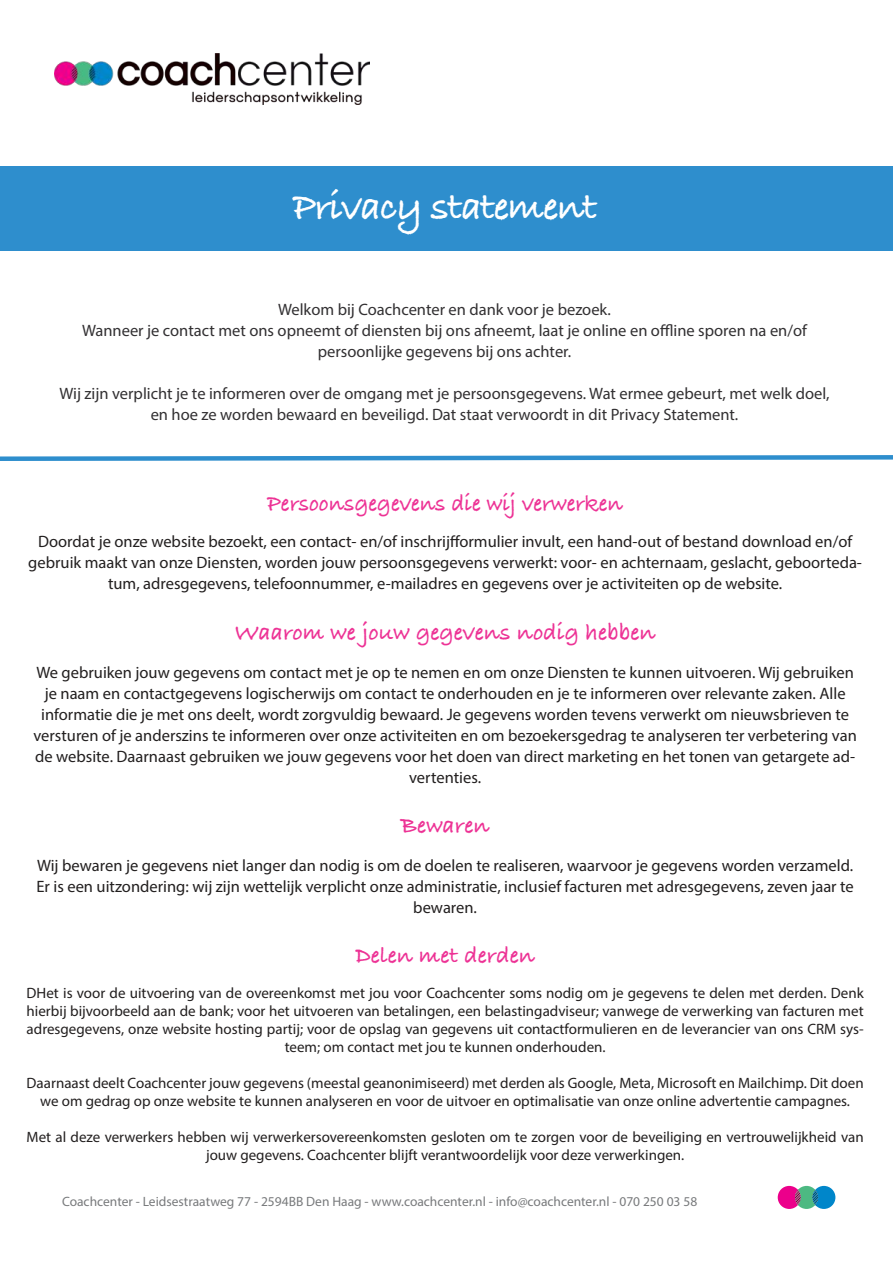
<style>
.page{position:relative;width:893px;height:1263px;background:#fff}
.page>*{position:absolute;margin:0;border:0;box-sizing:border-box;transform-origin:0 0}
.t1{font:700 40.5px "Bradley Hand ITCTT";letter-spacing:-.03em;color:#fff}
.t2{font:700 24px "Bradley Hand ITCTT";color:#ed3295}
.t3{font:16.5px/21px "Myriad Pro";color:#221f1f;text-align:center}
.t4{font:16.5px/21px "Myriad Pro";color:#323032;text-align:center}
.t5{font:15px/18px "Myriad Pro";color:#221f1f;text-align:center}
.t6{font:13.5px "Myriad Pro";color:#787a7c}
</style>
<div class="page">
<div style="left:0;top:166px;width:893px;height:85px;background:#2e8ecd"></div>
<img style="left:54px;top:54px;width:315px;height:50px">
<svg style="left:778px;top:1186px;width:57px;height:23px"></svg>
<svg style="left:0;top:455px;width:893px;height:6px;background:#61aad9"></svg>
<h1 class="t1" style="left:293px;top:188px;width:306px">Privacy statement</h1>
<p class="t4" style="left:82px;top:300px;width:726px">Welkom bij Coachcenter en dank voor je bezoek.<br>Wanneer je contact met ons opneemt of diensten bij ons afneemt, laat je online en offline sporen na en/of persoonlijke gegevens bij ons achter.</p>
<p class="t4" style="left:59px;top:384px;width:772px">Wij zijn verplicht je te informeren over de omgang met je persoonsgegevens. Wat ermee gebeurt, met welk doel, en hoe ze worden bewaard en beveiligd. Dat staat verwoordt in dit Privacy Statement.</p>
<h2 class="t2" style="left:267px;top:492px;width:357px">Persoonsgegevens die wij verwerken</h2>
<p class="t3" style="left:28px;top:532px;width:835px">Doordat je onze website bezoekt, een contact- en/of inschrijfformulier invult, een hand-out of bestand download en/of gebruik maakt van onze Diensten, worden jouw persoonsgegevens verwerkt: voor- en achternaam, geslacht, geboorteda&shy;tum, adresgegevens, telefoonnummer, e-mailadres en gegevens over je activiteiten op de website.</p>
<h2 class="t2" style="left:235px;top:622px;width:422px">Waarom we jouw gegevens nodig hebben</h2>
<p class="t3" style="left:33px;top:664px;width:825px">We gebruiken jouw gegevens om contact met je op te nemen en om onze Diensten te kunnen uitvoeren. Wij gebruiken je naam en contactgegevens logischerwijs om contact te onderhouden en je te informeren over relevante zaken. Alle informatie die je met ons deelt, wordt zorgvuldig bewaard. Je gegevens worden tevens verwerkt om nieuwsbrieven te versturen of je anderszins te informeren over onze activiteiten en om bezoekersgedrag te analyseren ter verbetering van de website. Daarnaast gebruiken we jouw gegevens voor het doen van direct marketing en het tonen van getargete ad&shy;vertenties.</p>
<h2 class="t2" style="left:401px;top:814px;width:90px">Bewaren</h2>
<p class="t3" style="left:37px;top:856px;width:819px">Wij bewaren je gegevens niet langer dan nodig is om de doelen te realiseren, waarvoor je gegevens worden verzameld.<br>Er is een uitzondering: wij zijn wettelijk verplicht onze administratie, inclusief facturen met adresgegevens, zeven jaar te bewaren.</p>
<h2 class="t2" style="left:355px;top:944px;width:181px">Delen met derden</h2>
<p class="t5" style="left:27px;top:985px;width:839px">DHet is voor de uitvoering van de overeenkomst met jou voor Coachcenter soms nodig om je gegevens te delen met derden. Denk hierbij bijvoorbeeld aan de bank; voor het uitvoeren van betalingen, een belastingadviseur; vanwege de verwerking van facturen met adresgegevens, onze website hosting partij; voor de opslag van gegevens uit contactformulieren en de leverancier van ons CRM sys&shy;teem; om contact met jou te kunnen onderhouden.</p>
<p class="t5" style="left:27px;top:1075px;width:838px">Daarnaast deelt Coachcenter jouw gegevens (meestal geanonimiseerd) met derden als Google, Meta, Microsoft en Mailchimp. Dit doen we om gedrag op onze website te kunnen analyseren en voor de uitvoer en optimalisatie van onze online advertentie campagnes.</p>
<p class="t5" style="left:27px;top:1129px;width:839px">Met al deze verwerkers hebben wij verwerkersovereenkomsten gesloten om te zorgen voor de beveiliging en vertrouwelijkheid van jouw gegevens. Coachcenter blijft verantwoordelijk voor deze verwerkingen.</p>
<p class="t6" style="left:62px;top:1196px;width:637px">Coachcenter - Leidsestraatweg 77 - 2594BB Den Haag - www.coachcenter.nl - info@coachcenter.nl - 070 250 03 58</p>
</div>
